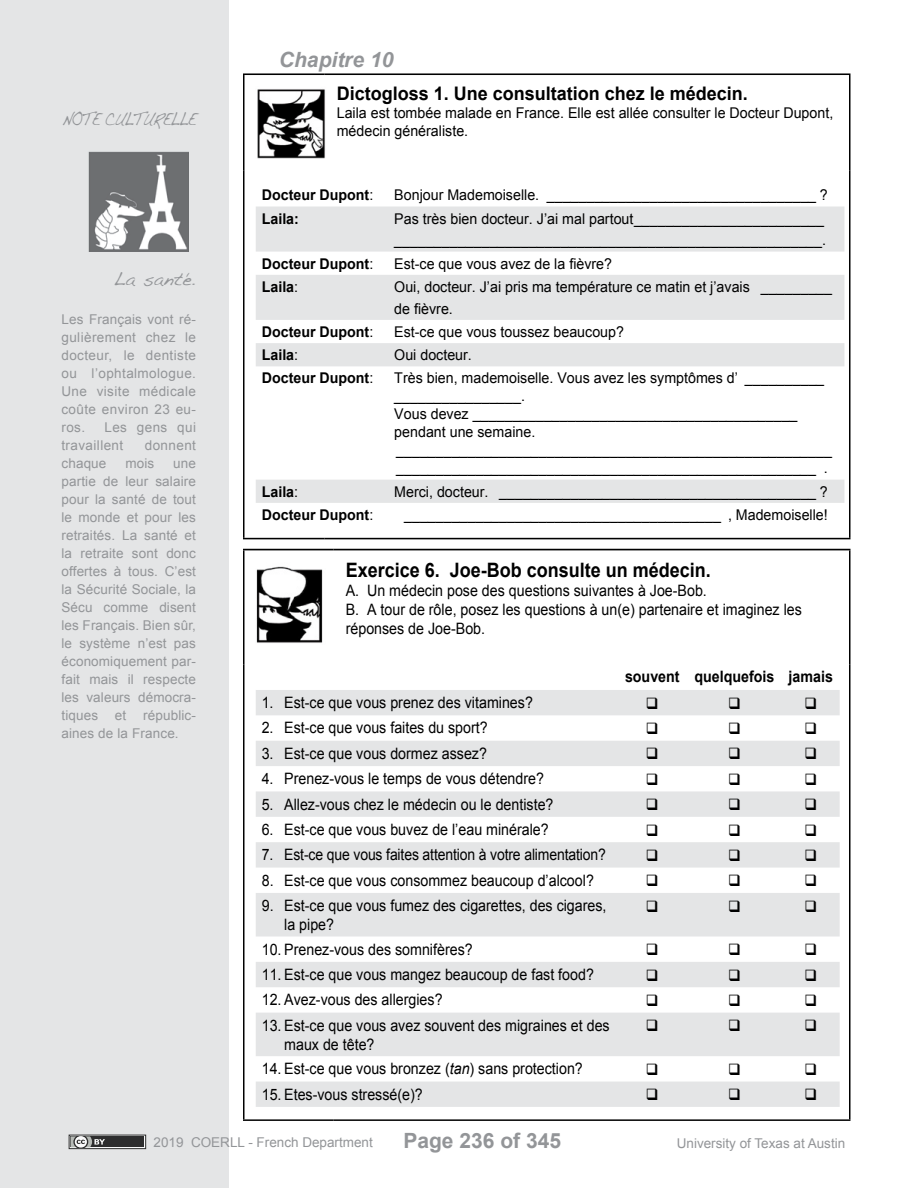
<style>
.page{position:relative;width:918px;height:1188px;background:#fff}
.page>*{position:absolute;margin:0;border:0;box-sizing:border-box;transform-origin:0 0}
.t1{font:700 21px "Arial";color:#939598}
.t2{font:italic 700 21px "Arial";color:#939598}
.t3{font:700 19.8px "Arial";color:#000;scale:.91 1}
.t4{font:700 18.75px "Arial";color:#000;scale:.96 1}
.t5{font:15.75px/18.9px "Arial";color:#000;scale:.91 1}
.t6{font:15.75px "Arial";color:#000;scale:.89 1}
.t7{font:700 15.75px "Arial";color:#000;scale:.91 1}
.t8{font:15px "Dakota";letter-spacing:-.09em;color:#939598;scale:.79 1}
.t9{font:15px "Dakota";letter-spacing:-.09em;color:#939598}
.t10{font:14.85px/18px "Arial";color:#000;scale:.96 1}
.t11{font:700 14.85px "Arial";color:#000;scale:.96 1}
.t12{font:13.5px/18px "Arial";letter-spacing:.01em;color:#939598;text-align:justify}
.t13{font:13.5px/18px "Arial";letter-spacing:.03em;color:#939598}
.s1{font-weight:400}
.s2{font-style:italic}
</style>
<div class="page">
<div style="left:0;top:0;width:230px;height:1188px;background:#e4e5e6"></div>
<svg style="left:69px;top:1135px;width:77px;height:14px"></svg>
<div style="left:71px;top:1136px;width:73px;height:11px;background:#2d2d2e"></div>
<svg style="left:71px;top:1136px;width:34px;height:11px"></svg>
<img style="left:88px;top:151px;width:101px;height:100px">
<hr style="left:243px;top:73px;width:82px;height:2px;background:#000">
<hr style="left:325px;top:73px;width:525px;height:2px;background:#000">
<hr style="left:243px;top:538px;width:82px;height:1px;background:#000">
<hr style="left:325px;top:538px;width:525px;height:1px;background:#000">
<hr style="left:243px;top:75px;width:1px;height:96px;background:#000">
<hr style="left:849px;top:75px;width:1px;height:96px;background:#000">
<hr style="left:243px;top:171px;width:1px;height:367px;background:#000">
<hr style="left:849px;top:171px;width:1px;height:367px;background:#000">
<img style="left:257px;top:89px;width:68px;height:69px">
<svg style="left:256px;top:207px;width:588px;height:296px"></svg>
<hr style="left:243px;top:549px;width:91px;height:1px;background:#000">
<hr style="left:334px;top:549px;width:516px;height:1px;background:#000">
<hr style="left:243px;top:550px;width:1px;height:114px;background:#000">
<hr style="left:849px;top:550px;width:1px;height:114px;background:#000">
<hr style="left:243px;top:664px;width:1px;height:455px;background:#000">
<hr style="left:849px;top:664px;width:1px;height:455px;background:#000">
<hr style="left:243px;top:1119px;width:91px;height:2px;background:#000">
<hr style="left:334px;top:1119px;width:516px;height:2px;background:#000">
<img style="left:256px;top:566px;width:67px;height:77px">
<svg style="left:256px;top:690px;width:584px;height:417px;fill:#e4e5e6"></svg>
<svg style="left:647px;top:697px;width:10px;height:12px"></svg>
<svg style="left:729px;top:697px;width:11px;height:12px"></svg>
<svg style="left:806px;top:697px;width:10px;height:12px"></svg>
<svg style="left:647px;top:723px;width:10px;height:11px"></svg>
<svg style="left:729px;top:723px;width:11px;height:11px"></svg>
<svg style="left:806px;top:723px;width:10px;height:11px"></svg>
<svg style="left:647px;top:748px;width:10px;height:11px"></svg>
<svg style="left:729px;top:748px;width:11px;height:11px"></svg>
<svg style="left:806px;top:748px;width:10px;height:11px"></svg>
<svg style="left:647px;top:773px;width:10px;height:12px"></svg>
<svg style="left:729px;top:773px;width:11px;height:12px"></svg>
<svg style="left:806px;top:773px;width:10px;height:12px"></svg>
<svg style="left:647px;top:799px;width:10px;height:11px"></svg>
<svg style="left:729px;top:799px;width:11px;height:11px"></svg>
<svg style="left:806px;top:799px;width:10px;height:11px"></svg>
<svg style="left:647px;top:824px;width:10px;height:12px"></svg>
<svg style="left:729px;top:824px;width:11px;height:12px"></svg>
<svg style="left:806px;top:824px;width:10px;height:12px"></svg>
<svg style="left:647px;top:849px;width:10px;height:12px"></svg>
<svg style="left:729px;top:849px;width:11px;height:12px"></svg>
<svg style="left:806px;top:849px;width:10px;height:12px"></svg>
<svg style="left:647px;top:875px;width:10px;height:11px"></svg>
<svg style="left:729px;top:875px;width:11px;height:11px"></svg>
<svg style="left:806px;top:875px;width:10px;height:11px"></svg>
<svg style="left:647px;top:900px;width:10px;height:12px"></svg>
<svg style="left:729px;top:900px;width:11px;height:12px"></svg>
<svg style="left:806px;top:900px;width:10px;height:12px"></svg>
<svg style="left:647px;top:944px;width:10px;height:11px"></svg>
<svg style="left:729px;top:944px;width:11px;height:11px"></svg>
<svg style="left:806px;top:944px;width:10px;height:11px"></svg>
<svg style="left:647px;top:969px;width:10px;height:12px"></svg>
<svg style="left:729px;top:969px;width:11px;height:12px"></svg>
<svg style="left:806px;top:969px;width:10px;height:12px"></svg>
<svg style="left:647px;top:994px;width:10px;height:12px"></svg>
<svg style="left:729px;top:994px;width:11px;height:12px"></svg>
<svg style="left:806px;top:994px;width:10px;height:12px"></svg>
<svg style="left:647px;top:1020px;width:10px;height:11px"></svg>
<svg style="left:729px;top:1020px;width:11px;height:11px"></svg>
<svg style="left:806px;top:1020px;width:10px;height:11px"></svg>
<svg style="left:647px;top:1063px;width:10px;height:12px"></svg>
<svg style="left:729px;top:1063px;width:11px;height:12px"></svg>
<svg style="left:806px;top:1063px;width:10px;height:12px"></svg>
<svg style="left:647px;top:1089px;width:10px;height:11px"></svg>
<svg style="left:729px;top:1089px;width:11px;height:11px"></svg>
<svg style="left:806px;top:1089px;width:10px;height:11px"></svg>
<p class="t8" style="left:62px;top:111px;width:172px">NOTE CULTURELLE</p>
<p class="t9" style="left:113px;top:271px;width:85px">La santé.</p>
<p class="t12" style="left:62px;top:310px;width:136px">Les Français vont ré&shy;gulièrement chez le docteur, le dentiste ou l’ophtalmologue.<br>Une visite médicale coûte environ 23 eu&shy;ros.</p>
<p class="t13" style="left:62px;top:418px;width:136px;text-indent:43px">Les gens qui travaillent</p>
<p class="t13" style="left:145px;top:436px;width:53px">donnent</p>
<p class="t12" style="left:62px;top:454px;width:46px">chaque</p>
<p class="t12" style="left:125px;top:454px;width:30px">mois</p>
<p class="t12" style="left:62px;top:454px;width:136px;text-indent:112px">une partie de leur salaire pour la santé de tout le monde et pour les retraités. La santé et la retraite sont donc offertes à tous. C’est la Sécurité Sociale, la Sécu comme disent les Français. Bien sûr, le système n’est pas économiquement par&shy;fait mais il respecte les valeurs démocra&shy;tiques et républic&shy;aines de la France.</p>
<h1 class="t2" style="left:279px;top:46px;width:116px">Chapitre 10</h1>
<p class="t4" style="left:337px;top:81px;width:430px">Dictogloss 1. Une consultation chez le médecin.</p>
<p class="t10" style="left:337px;top:104px;width:519px">Laila est tombée malade en France. Elle est allée consulter le Docteur Dupont, médecin généraliste.</p>
<p class="t11" style="left:262px;top:185px;width:118px">Docteur Dupont<span class="s1">:</span></p>
<p class="t10" style="left:394px;top:186px;width:453px">Bonjour Mademoiselle. __________________________________ ?</p>
<p class="t11" style="left:262px;top:208px;width:40px">Laila:</p>
<p class="t10" style="left:394px;top:208px;width:451px;line-height:21.8px">Pas très bien docteur. J’ai mal partout________________________ ______________________________________________________.</p>
<p class="t11" style="left:262px;top:253px;width:118px">Docteur Dupont<span class="s1">:</span></p>
<p class="t10" style="left:394px;top:255px;width:228px">Est-ce que vous avez de la fièvre?</p>
<p class="t11" style="left:262px;top:277px;width:39px">Laila<span class="s1">:</span></p>
<p class="t10" style="left:394px;top:276px;width:458px;line-height:21.8px">Oui, docteur. J’ai pris ma température ce matin et j’avais _________ de fièvre.</p>
<p class="t11" style="left:262px;top:322px;width:118px">Docteur Dupont<span class="s1">:</span></p>
<p class="t10" style="left:394px;top:323px;width:241px">Est-ce que vous toussez beaucoup?</p>
<p class="t11" style="left:262px;top:345px;width:39px">Laila<span class="s1">:</span></p>
<p class="t10" style="left:394px;top:346px;width:82px">Oui docteur.</p>
<p class="t11" style="left:262px;top:368px;width:118px">Docteur Dupont<span class="s1">:</span></p>
<p class="t10" style="left:394px;top:369px;width:457px">Très bien, mademoiselle. Vous avez les symptômes d’ __________ ________________.<br>Vous devez _________________________________________ pendant une semaine. _______________________________________________________ _____________________________________________________ .</p>
<p class="t11" style="left:262px;top:482px;width:39px">Laila<span class="s1">:</span></p>
<p class="t10" style="left:394px;top:483px;width:453px">Merci, docteur. ________________________________________ ?</p>
<p class="t11" style="left:262px;top:505px;width:118px">Docteur Dupont<span class="s1">:</span></p>
<p class="t10" style="left:404px;top:506px;width:443px">________________________________________ , Mademoiselle!</p>
<h2 class="t3" style="left:346px;top:557px;width:403px">Exercice 6. Joe-Bob consulte un médecin.</h2>
<p class="t5" style="left:346px;top:581px;width:503px">A. Un médecin pose des questions suivantes à Joe-Bob.<br>B. A tour de rôle, posez les questions à un(e) partenaire et imaginez les réponses de Joe-Bob.</p>
<p class="t7" style="left:625px;top:666px;width:230px">souvent quelquefois jamais</p>
<p class="t5" style="left:262px;top:693px;width:300px">1. Est-ce que vous prenez des vitamines?</p>
<p class="t5" style="left:262px;top:719px;width:250px">2. Est-ce que vous faites du sport?</p>
<p class="t5" style="left:262px;top:744px;width:249px">3. Est-ce que vous dormez assez?</p>
<p class="t5" style="left:262px;top:769px;width:312px">4. Prenez-vous le temps de vous détendre?</p>
<p class="t5" style="left:262px;top:795px;width:322px">5. Allez-vous chez le médecin ou le dentiste?</p>
<p class="t5" style="left:262px;top:820px;width:317px">6. Est-ce que vous buvez de l’eau minérale?</p>
<p class="t6" style="left:262px;top:844px;width:388px">7. Est-ce que vous faites attention à votre alimentation?</p>
<p class="t5" style="left:262px;top:871px;width:367px">8. Est-ce que vous consommez beaucoup d’alcool?</p>
<p class="t5" style="left:284px;top:896px;width:356px;text-indent:-23px">9. Est-ce que vous fumez des cigarettes, des cigares, la pipe?</p>
<p class="t5" style="left:262px;top:940px;width:233px">10. Prenez-vous des somnifères?</p>
<p class="t5" style="left:262px;top:965px;width:367px">11. Est-ce que vous mangez beaucoup de fast food?</p>
<p class="t5" style="left:262px;top:990px;width:200px">12. Avez-vous des allergies?</p>
<p class="t5" style="left:284px;top:1016px;width:359px;text-indent:-23px">13. Est-ce que vous avez souvent des migraines et des maux de tête?</p>
<p class="t5" style="left:262px;top:1059px;width:354px">14. Est-ce que vous bronzez (<span class="s2">tan</span>) sans protection?</p>
<p class="t5" style="left:262px;top:1085px;width:179px">15. Etes-vous stressé(e)?</p>
<p class="t12" style="left:154px;top:1133px;width:221px">2019 COERLL - French Department</p>
<h1 class="t1" style="left:403px;top:1126px;width:159px">Page 236 of 345</h1>
<p class="t12" style="left:677px;top:1134px;width:170px">University of Texas at Austin</p>
</div>
